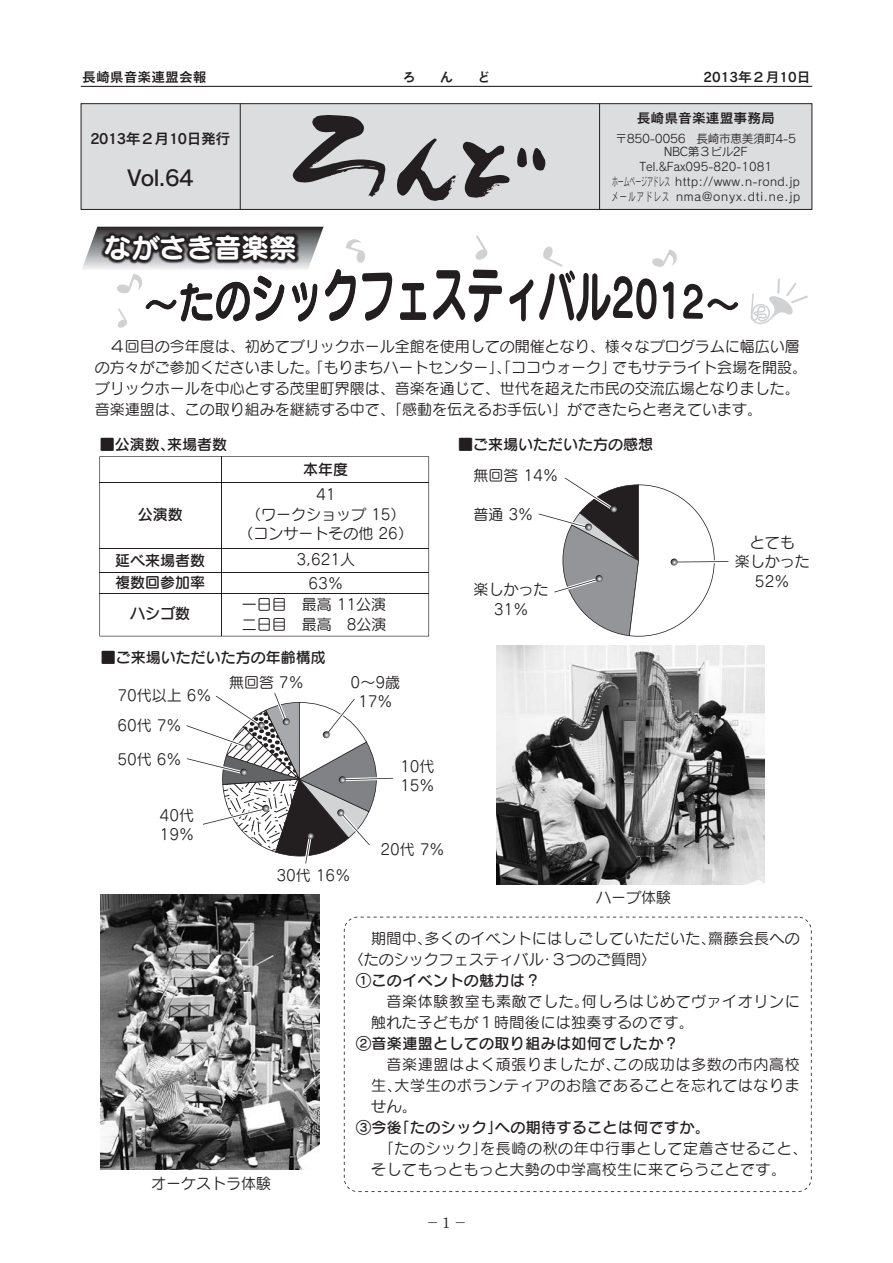
<style>
.page{position:relative;width:893px;height:1263px;background:#fff}
.page>*{position:absolute;margin:0;border:0;box-sizing:border-box;transform-origin:0 0}
.t1{font:27.45px "Seurat Pro B 90 pv RKSJ H";color:#fff}
.t2{font:21.3px "Rodin Pro DB";color:#231f20}
.t3{font:15px/19.5px "Seurat Pro M 90 pv RKSJ H";color:#231f20;text-align:center}
.t4{font:15px/21px "Seurat Pro M 90 pv RKSJ H";letter-spacing:.025em;color:#231f20}
.t5{font:15px "Seurat Pro DB 90 pv RKSJ H";letter-spacing:.025em;color:#231f20}
.t6{font:15px/21px "Seurat Pro M 90 pv RKSJ H";letter-spacing:.045em;color:#231f20}
.t7{font:15px/22.5px "Seurat Pro DB 90 pv RKSJ H";color:#231f20}
.t8{font:14.85px "Cezanne Pro DB";letter-spacing:-.03em;color:#231f20}
.t9{font:13.8px "Cezanne Pro DB";color:#231f20}
.t10{font:13.8px "Tsuku Min Pro LB";color:#231f20}
.t11{font:11.7px/15px "Rodin Pro M";letter-spacing:.035em;color:#231f20;text-align:center;scale:.95 1}
.t12{font:11.7px/13.5px "Rodin Pro M";letter-spacing:-.035em;color:#231f20;text-align:center}
</style>
<div class="page">
<div style="left:81px;top:104px;width:731px;height:105px;background:#dcddde"></div>
<div style="left:81px;top:103px;width:731px;height:107px;border:1px solid #231f20"></div>
<svg style="left:517px;top:147px;width:28px;height:24px"></svg>
<svg style="left:397px;top:138px;width:113px;height:63px"></svg>
<svg style="left:293px;top:115px;width:93px;height:82px"></svg>
<hr style="left:81px;top:86px;width:731px;height:1px;background:#231f20">
<hr style="left:240px;top:103px;width:1px;height:107px;background:#231f20">
<hr style="left:599px;top:103px;width:1px;height:107px;background:#231f20">
<svg style="left:344px;top:917px;width:468px;height:275px"></svg>
<img style="left:496px;top:646px;width:269px;height:238px">
<img style="left:100px;top:894px;width:219px;height:276px">
<svg style="left:181px;top:320px;width:81px;height:1px"></svg>
<svg style="left:330px;top:272px;width:62px;height:49px"></svg>
<svg style="left:400px;top:283px;width:27px;height:37px"></svg>
<svg style="left:433px;top:270px;width:69px;height:52px"></svg>
<svg style="left:509px;top:279px;width:24px;height:43px"></svg>
<svg style="left:99px;top:456px;width:330px;height:180px"></svg>
<hr style="left:100px;top:482px;width:329px;height:1px;background:#231f20">
<hr style="left:100px;top:548px;width:329px;height:1px;background:#231f20">
<hr style="left:100px;top:572px;width:329px;height:1px;background:#231f20">
<hr style="left:100px;top:593px;width:329px;height:1px;background:#231f20">
<hr style="left:221px;top:457px;width:1px;height:179px;background:#231f20">
<img style="left:97px;top:226px;width:227px;height:1px">
<img style="left:82px;top:227px;width:242px;height:43px">
<img style="left:146px;top:300px;width:30px;height:9px">
<img style="left:180px;top:283px;width:33px;height:37px">
<img style="left:216px;top:282px;width:34px;height:38px">
<img style="left:254px;top:276px;width:30px;height:44px">
<img style="left:292px;top:282px;width:25px;height:38px">
<img style="left:325px;top:269px;width:30px;height:51px">
<svg style="left:117px;top:308px;width:10px;height:20px"></svg>
<svg style="left:475px;top:235px;width:13px;height:25px"></svg>
<img style="left:117px;top:274px;width:25px;height:19px">
<svg style="left:346px;top:239px;width:19px;height:24px"></svg>
<svg style="left:539px;top:247px;width:199px;height:74px"></svg>
<svg style="left:750px;top:279px;width:58px;height:45px"></svg>
<svg style="left:538px;top:477px;width:191px;height:160px"></svg>
<svg style="left:186px;top:692px;width:208px;height:172px"></svg>
<p class="t9" style="left:82px;top:72px;width:126px">長崎県音楽連盟会報</p>
<p class="t9" style="left:704px;top:72px;width:109px">2013年２月10日</p>
<p class="t8" style="left:90px;top:132px;width:141px">2013年２月10日発行</p>
<h2 class="t2" style="left:127px;top:169px;width:68px">Vol.64</h2>
<h1 class="t1" style="left:104px;top:237px;width:194px">ながさき音楽祭</h1>
<p class="t9" style="left:637px;top:113px;width:140px">長崎県音楽連盟事務局</p>
<p class="t12" style="left:615px;top:133px;width:182px">〒850-0056 長崎市恵美須町4-5<br>NBC第３ビル2F</p>
<p class="t11" style="left:611px;top:161px;width:200px">Tel.&amp;Fax095-820-1081<br>ホームページアドレス http://www.n-rond.jpメールアドレス nma@onyx.dti.ne.jp</p>
<p class="t3" style="left:95px;top:338px;width:714px;line-height:21px;text-align:left">　４回目の今年度は、初めてブリックホール全館を使用しての開催となり、様々なプログラムに幅広い層の方々がご参加くださいました。「もりまちハートセンター」、「ココウォーク」でもサテライト会場を開設。ブリックホールを中心とする茂里町界隈は、音楽を通じて、世代を超えた市民の交流広場となりました。音楽連盟は、この取り組みを継続する中で、「感動を伝えるお手伝い」ができたらと考えています。</p>
<p class="t5" style="left:100px;top:439px;width:129px">■公演数、来場者数</p>
<p class="t5" style="left:138px;top:509px;width:46px">公演数</p>
<p class="t7" style="left:115px;top:551px;width:91px">延べ来場者数複数回参加率</p>
<p class="t5" style="left:130px;top:608px;width:61px">ハシゴ数</p>
<p class="t5" style="left:303px;top:464px;width:46px">本年度</p>
<p class="t3" style="left:239px;top:487px;width:176px">41<br>（ワークショップ 15）（コンサートその他 26）</p>
<p class="t3" style="left:296px;top:550px;width:60px;line-height:23.5px">3,621人<br>63％</p>
<p class="t3" style="left:242px;top:597px;width:146px;text-align:left">一日目　最高 11公演二日目　最高　8公演</p>
<p class="t7" style="left:101px;top:648px;width:226px">■ご来場いただいた方の年齢構成</p>
<p class="t3" style="left:117px;top:687px;width:96px">70代以上 6%</p>
<p class="t3" style="left:117px;top:717px;width:66px">60代 7%</p>
<p class="t3" style="left:117px;top:751px;width:66px">50代 6%</p>
<p class="t3" style="left:160px;top:807px;width:36px;text-align:left">40代<br>19%</p>
<p class="t3" style="left:229px;top:674px;width:76px">無回答 7％</p>
<p class="t3" style="left:351px;top:674px;width:51px">0～9歳<br>17%</p>
<p class="t3" style="left:400px;top:758px;width:36px;text-align:left">10代<br>15%</p>
<p class="t3" style="left:380px;top:841px;width:66px">20代 7%</p>
<p class="t3" style="left:276px;top:867px;width:75px">30代 16%</p>
<p class="t7" style="left:458px;top:435px;width:196px">■ご来場いただいた方の感想</p>
<p class="t3" style="left:474px;top:468px;width:86px">無回答 14%</p>
<p class="t3" style="left:474px;top:506px;width:61px">普通 3%</p>
<p class="t3" style="left:474px;top:582px;width:76px">楽しかった<br>31%</p>
<p class="t3" style="left:596px;top:889px;width:76px">ハープ体験</p>
<p class="t3" style="left:735px;top:534px;width:76px">とても<br>楽しかった<br>52%</p>
<p class="t3" style="left:151px;top:1175px;width:121px">オーケストラ体験</p>
<p class="t4" style="left:349px;top:930px;width:453px;text-indent:7px">　期間中、多くのイベントにはしごしていただいた、齋藤会長への〈たのシックフェスティバル・３つのご質問〉</p>
<p class="t5" style="left:356px;top:975px;width:186px">①このイベントの魅力は？</p>
<p class="t6" style="left:371px;top:993px;width:430px">　音楽体験教室も素敵でした。何しろはじめてヴァイオリンに触れた子どもが１時間後には独奏するのです。</p>
<p class="t5" style="left:356px;top:1038px;width:324px">②音楽連盟としての取り組みは如何でしたか？</p>
<p class="t3" style="left:371px;top:1056px;width:430px;line-height:21px;text-align:justify">　音楽連盟はよく頑張りましたが、この成功は多数の市内高校生、大学生のボランティアのお陰であることを忘れてはなりません。</p>
<p class="t5" style="left:356px;top:1122px;width:355px">③今後「たのシック」への期待することは何ですか。</p>
<p class="t4" style="left:371px;top:1140px;width:438px;text-indent:8px">「たのシック」を長崎の秋の年中行事として定着させること、そしてもっともっと大勢の中学高校生に来てらうことです。</p>
<p class="t10" style="left:426px;top:1217px;width:43px">－１－</p>
</div>
